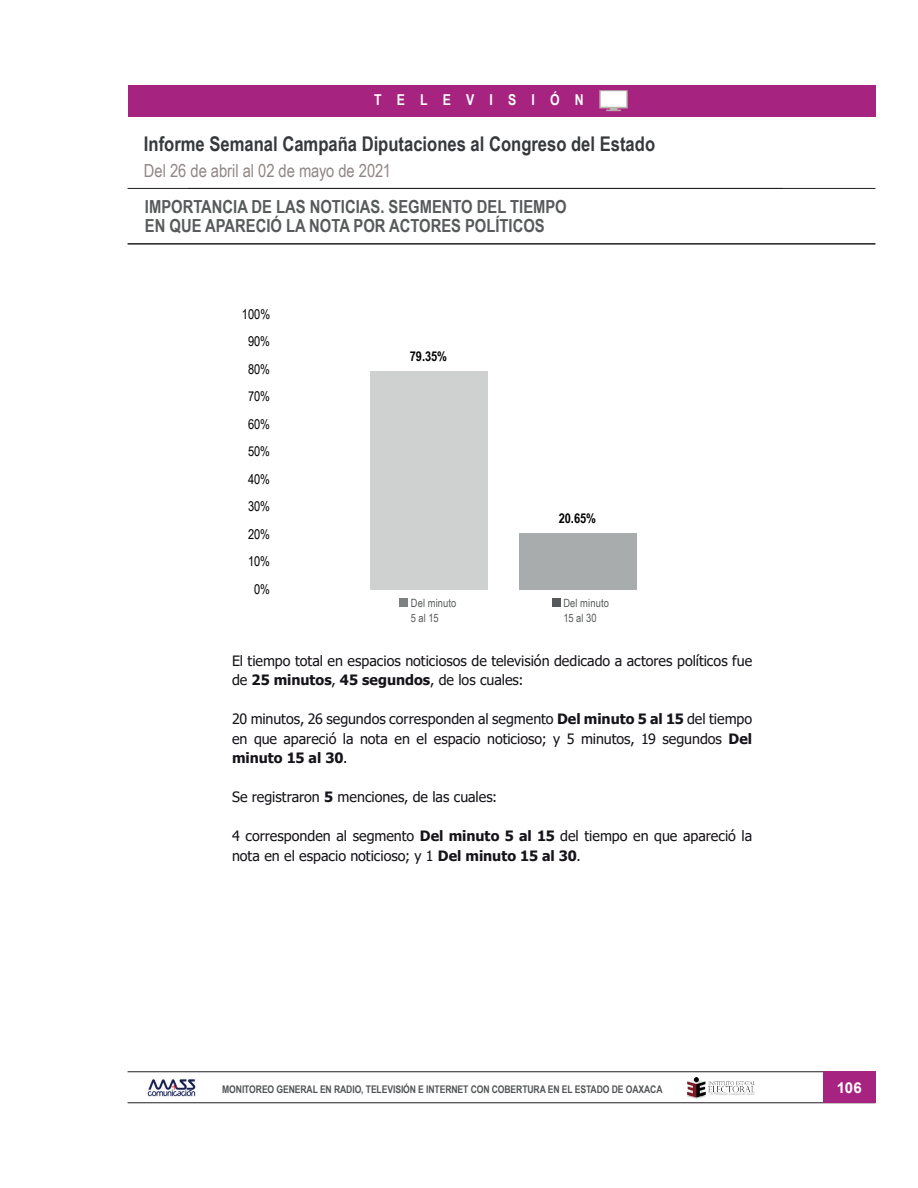
<style>
.page{position:relative;width:918px;height:1188px;background:#fff}
.page>*{position:absolute;margin:0;border:0;box-sizing:border-box;transform-origin:0 0}
.t1{font:700 20.25px "Arial Narrow";color:#36393c}
.t2{font:700 18px/19.5px "Arial Narrow";color:#575a5b}
.t3{font:18px "Arial Narrow";letter-spacing:-.005em;color:#908785}
.t4{font:700 15px "Arial Narrow";letter-spacing:1.01em;color:#fff}
.t5{font:700 15px "Arial";color:#fff}
.t6{font:14.25px/19.5px "Tahoma";color:#161319}
.t7{font:13.5px "Arial Narrow";letter-spacing:-.005em;color:#000001}
.t8{font:700 13.5px "Arial Narrow";letter-spacing:-.005em;color:#000001}
.t9{font:11.4px/15px "Arial Narrow";letter-spacing:.01em;color:#575a5b}
.t10{font:700 10.5px "Arial Narrow";letter-spacing:-.01em;color:#515456}
.s1{font-weight:700}
</style>
<div class="page">
<hr style="left:128px;top:1072px;width:747px;height:1px;background:#231f20">
<hr style="left:128px;top:1103px;width:747px;height:1px;background:#231f20">
<div style="left:823px;top:1072px;width:52px;height:31px;background:#a62380"></div>
<img style="left:147px;top:1079px;width:49px;height:18px">
<img style="left:687px;top:1077px;width:68px;height:22px">
<div style="left:128px;top:85px;width:747px;height:32px;background:#a62380"></div>
<img style="left:599px;top:90px;width:29px;height:22px">
<hr style="left:128px;top:243px;width:747px;height:2px;background:#231f20">
<hr style="left:128px;top:188px;width:747px;height:1px;background:#231f20">
<div style="left:370px;top:371px;width:117px;height:219px;background:#cfd1d0"></div>
<div style="left:519px;top:533px;width:117px;height:57px;background:#a8acac"></div>
<div style="left:553px;top:598px;width:8px;height:9px;background:#56595a"></div>
<div style="left:399px;top:598px;width:9px;height:9px;background:#7e8182"></div>
<p class="t4" style="left:374px;top:89px;width:211px">TELEVISIÓN</p>
<h1 class="t1" style="left:144px;top:128px;width:513px">Informe Semanal Campaña Diputaciones al Congreso del Estado</h1>
<p class="t3" style="left:144px;top:158px;width:249px">Del 26 de abril al 02 de mayo de 2021</p>
<p class="t2" style="left:145px;top:196px;width:423px">IMPORTANCIA DE LAS NOTICIAS. SEGMENTO DEL TIEMPO<br>EN QUE APARECIÓ LA NOTA POR ACTORES POLÍTICOS</p>
<p class="t7" style="left:242px;top:304px;width:30px">100%</p>
<p class="t7" style="left:248px;top:331px;width:24px">90%</p>
<p class="t7" style="left:248px;top:359px;width:24px">80%</p>
<p class="t7" style="left:248px;top:386px;width:24px">70%</p>
<p class="t7" style="left:248px;top:414px;width:24px">60%</p>
<p class="t7" style="left:248px;top:442px;width:24px">50%</p>
<p class="t7" style="left:248px;top:469px;width:24px">40%</p>
<p class="t7" style="left:248px;top:497px;width:24px">30%</p>
<p class="t7" style="left:248px;top:524px;width:24px">20%</p>
<p class="t7" style="left:248px;top:552px;width:24px">10%</p>
<p class="t7" style="left:254px;top:579px;width:17px">0%</p>
<p class="t8" style="left:410px;top:346px;width:39px">79.35%</p>
<p class="t8" style="left:559px;top:508px;width:39px">20.65%</p>
<p class="t9" style="left:563px;top:595px;width:47px">Del minuto<br>15 al 30</p>
<p class="t9" style="left:411px;top:595px;width:47px">Del minuto<br>5 al 15</p>
<p class="t6" style="left:232px;top:652px;width:522px">El tiempo total en espacios noticiosos de televisión dedicado a actores políticos fue de <span class="s1">25 minutos</span>, <span class="s1">45 segundos</span>, de los cuales:</p>
<p class="t6" style="left:232px;top:710px;width:522px;text-align:justify">20 minutos, 26 segundos corresponden al segmento <span class="s1">Del minuto 5 al 15</span> del tiempo en que apareció la nota en el espacio noticioso; y 5 minutos, 19 segundos <span class="s1">Del minuto 15 al 30</span>.</p>
<p class="t6" style="left:232px;top:788px;width:267px">Se registraron <span class="s1">5</span> menciones, de las cuales:</p>
<p class="t6" style="left:232px;top:827px;width:522px">4 corresponden al segmento <span class="s1">Del minuto 5 al 15</span> del tiempo en que apareció la nota en el espacio noticioso; y 1 <span class="s1">Del minuto 15 al 30</span>.</p>
<p class="t10" style="left:222px;top:1081px;width:442px">MONITOREO GENERAL EN RADIO, TELEVISIÓN E INTERNET CON COBERTURA EN EL ESTADO DE OAXACA</p>
<p class="t5" style="left:837px;top:1077px;width:26px">106</p>
</div>
